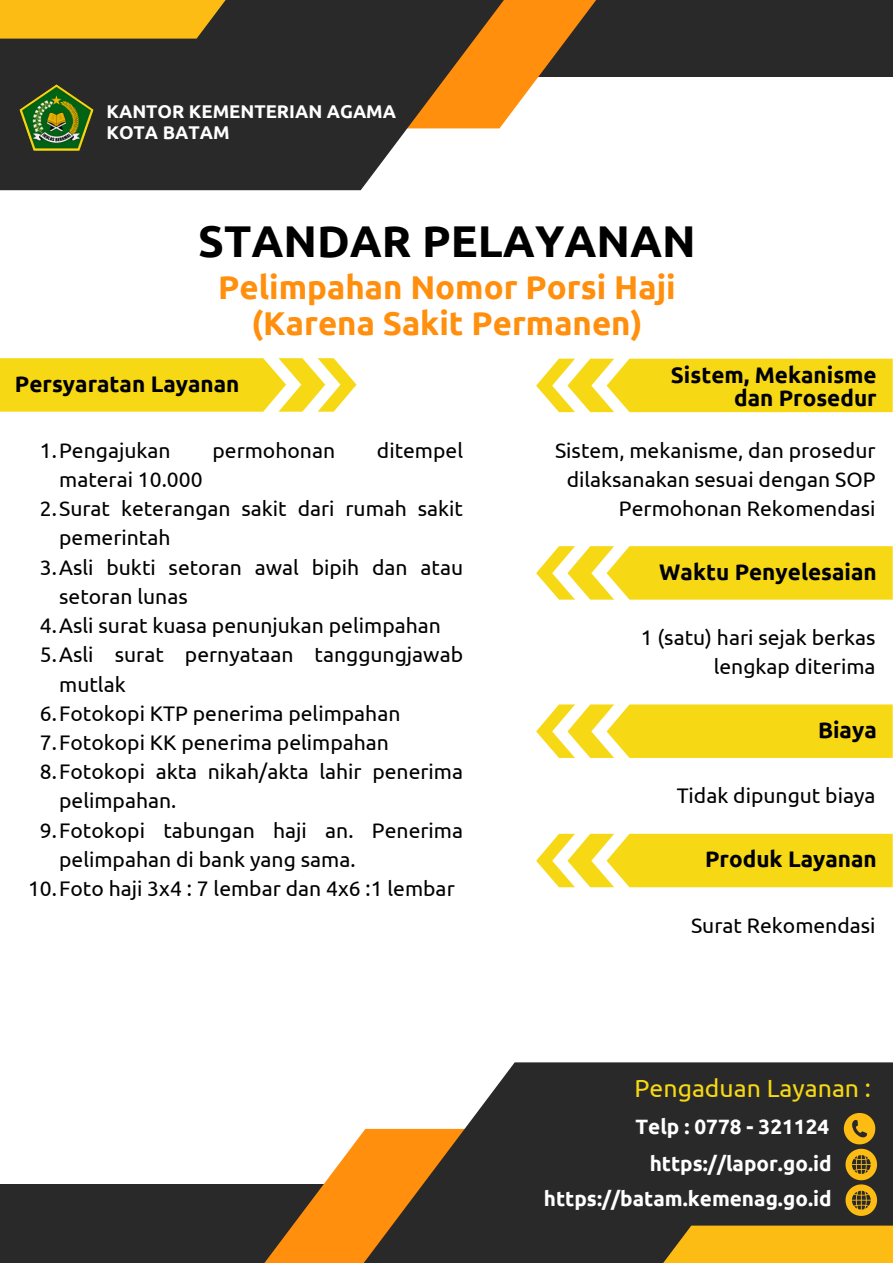
<style>
.page{position:relative;width:893px;height:1264px;background:#fff}
.page>*{position:absolute;margin:0;border:0;box-sizing:border-box;transform-origin:0 0}
.t1{font:700 44.4px "Ubuntu";color:#000}
.t2{font:700 33px "Ubuntu";color:#ff8f0c}
.t3{font:24.75px "Ubuntu";color:#f6d814}
.t4{font:700 22.5px/22.5px "Ubuntu";color:#000;text-align:right}
.t5{font:21.15px/29.2px "Ubuntu";color:#000}
.t6{font:700 20.7px "Ubuntu";color:#fff}
.t7{font:700 18.45px "Ubuntu";color:#fff}
</style>
<div class="page">
<div style="left:0;top:0;width:892px;height:77px;background:#292929"></div>
<svg style="left:515px;top:0;width:81px;height:108px"></svg>
<svg style="left:0;top:0;width:515px;height:190px;fill:#292929"></svg>
<svg style="left:0;top:0;width:237px;height:39px;background:#e3aa16"></svg>
<div style="left:0;top:1184px;width:892px;height:78px;background:#292929"></div>
<svg style="left:265px;top:1152px;width:83px;height:110px"></svg>
<svg style="left:348px;top:1062px;width:544px;height:200px;fill:#292929"></svg>
<svg style="left:647px;top:1225px;width:245px;height:37px;background:#dfa716"></svg>
<svg style="left:843px;top:1112px;width:33px;height:103px;background:#9a771d"></svg>
<svg style="left:0;top:358px;width:356px;height:53px;background:#f7dc2f"></svg>
<svg style="left:536px;top:546px;width:356px;height:53px;background:#f7dc31"></svg>
<svg style="left:536px;top:704px;width:356px;height:54px;background:#f7dd32"></svg>
<svg style="left:536px;top:833px;width:356px;height:54px;background:#f7dd33"></svg>
<svg style="left:536px;top:359px;width:356px;height:53px;background:#f7dc30"></svg>
<img style="left:19px;top:84px;width:74px;height:66px">
<p class="t7" style="left:106px;top:101px;width:291px">KANTOR KEMENTERIAN AGAMA</p>
<p class="t7" style="left:106px;top:121px;width:125px">KOTA BATAM</p>
<p class="t1" style="left:198px;top:215px;width:499px">STANDAR PELAYANAN</p>
<p class="t2" style="left:218px;top:268px;width:459px">Pelimpahan Nomor Porsi Haji</p>
<p class="t2" style="left:251px;top:304px;width:392px">(Karena Sakit Permanen)</p>
<p class="t4" style="left:15px;top:372px;width:226px">Persyaratan Layanan</p>
<p class="t4" style="left:670px;top:364px;width:207px">Sistem, Mekanisme dan Prosedur</p>
<p class="t5" style="left:555px;top:435px;width:322px;text-align:right">Sistem, mekanisme, dan prosedur dilaksanakan sesuai dengan SOP<br>Permohonan Rekomendasi</p>
<p class="t5" style="left:40px;top:435px;width:132px">1.Pengajukan</p>
<p class="t5" style="left:212px;top:435px;width:124px">permohonan</p>
<p class="t5" style="left:377px;top:435px;width:88px">ditempel</p>
<p class="t5" style="left:59px;top:464px;width:145px">materai 10.000</p>
<p class="t5" style="left:59px;top:493px;width:405px;text-indent:-19px">2.Surat keterangan sakit dari rumah sakit pemerintah</p>
<p class="t5" style="left:59px;top:552px;width:405px;text-indent:-19px">3.Asli bukti setoran awal bipih dan atau setoran lunas</p>
<p class="t5" style="left:40px;top:610px;width:402px">4.Asli surat kuasa penunjukan pelimpahan</p>
<p class="t5" style="left:59px;top:639px;width:405px;text-indent:-19px">5.Asli surat pernyataan tanggungjawab mutlak</p>
<p class="t5" style="left:40px;top:698px;width:362px">6.Fotokopi KTP penerima pelimpahan</p>
<p class="t5" style="left:40px;top:727px;width:350px">7.Fotokopi KK penerima pelimpahan</p>
<p class="t5" style="left:59px;top:756px;width:405px;text-indent:-19px">8.Fotokopi akta nikah/akta lahir penerima pelimpahan.</p>
<p class="t5" style="left:59px;top:815px;width:405px;text-indent:-19px">9.Fotokopi tabungan haji an. Penerima pelimpahan di bank yang sama.</p>
<p class="t5" style="left:28px;top:873px;width:428px">10.Foto haji 3x4 : 7 lembar dan 4x6 :1 lembar</p>
<p class="t4" style="left:659px;top:560px;width:219px">Waktu Penyelesaian</p>
<p class="t5" style="left:640px;top:622px;width:236px">1 (satu) hari sejak berkas</p>
<p class="t5" style="left:713px;top:652px;width:163px">lengkap diterima</p>
<p class="t4" style="left:817px;top:718px;width:60px">Biaya</p>
<p class="t5" style="left:676px;top:780px;width:200px">Tidak dipungut biaya</p>
<p class="t4" style="left:705px;top:847px;width:173px">Produk Layanan</p>
<p class="t5" style="left:691px;top:910px;width:186px">Surat Rekomendasi</p>
<p class="t3" style="left:634px;top:1074px;width:238px">Pengaduan Layanan :</p>
<p class="t6" style="left:635px;top:1114px;width:195px">Telp : 0778 - 321124</p>
<p class="t6" style="left:649px;top:1151px;width:183px">https://lapor.go.id</p>
<p class="t6" style="left:543px;top:1186px;width:289px">https://batam.kemenag.go.id</p>
</div>
